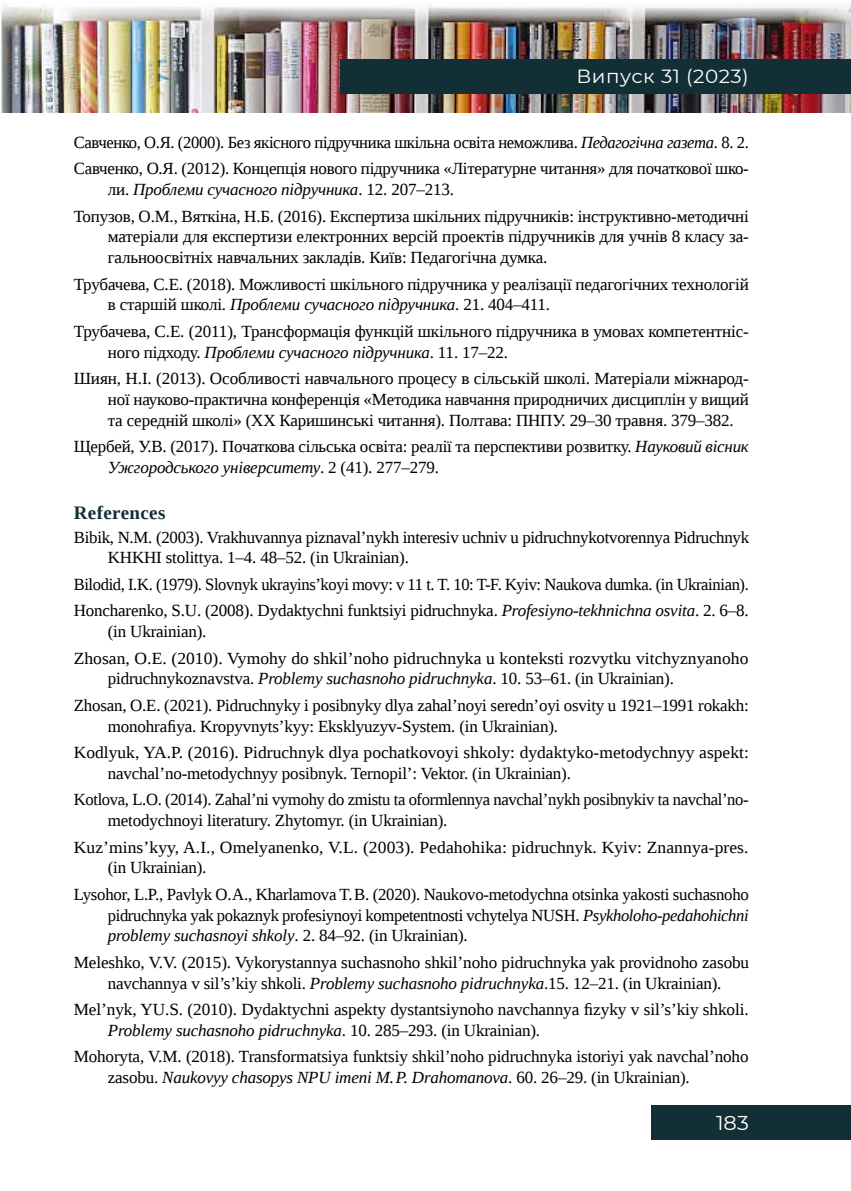
<style>
.page{position:relative;width:851px;height:1191px;background:#fff}
.page>*{position:absolute;margin:0;border:0;box-sizing:border-box;transform-origin:0 0}
.t1{font:20px "Montserrat";color:#fff;scale:1.05 1}
.t2{font:19px "Montserrat";letter-spacing:.025em;color:#fff;scale:1.05 1}
.t3{font:700 19px "Liberation Serif";letter-spacing:.02em;color:#122f35}
.t4{font:17px/20.8px "Liberation Serif";letter-spacing:-.01em;color:#000}
.s1{font-style:italic}
</style>
<div class="page">
<img style="left:1px;top:4px;width:849px;height:109px">
<div style="left:340px;top:60px;width:510px;height:34px;background:#122f35"></div>
<div style="left:651px;top:1106px;width:199px;height:34px;background:#122f35"></div>
<p class="t2" style="left:576px;top:63px;width:166px">Випуск 31 (2023)</p>
<p class="t4" style="left:74px;top:129px;width:676px;line-height:26.4px">Савченко, О.Я. (2000). Без якісного підручника шкільна освіта неможлива. <span class="s1">Педагогічна газета</span>. 8. 2.<br>Савченко, О.Я. (2012). Концепція нового підручника «Літературне читання» для початкової шко-</p>
<p class="t4" style="left:74px;top:176px;width:676px;line-height:26.4px;text-indent:34px">ли. <span class="s1">Проблеми сучасного підручника</span>. 12. 207–213.<br>Топузов, О.М., Вяткіна, Н.Б. (2016). Експертиза шкільних підручників: інструктивно-методичні</p>
<p class="t4" style="left:108px;top:226px;width:642px">матеріали для експертизи електронних версій проектів підручників для учнів 8 класу за&shy;гальноосвітніх навчальних закладів. Київ: Педагогічна думка.</p>
<p class="t4" style="left:108px;top:273px;width:642px;text-indent:-34px">Трубачева, С.Е. (2018). Можливості шкільного підручника у реалізації педагогічних технологій в старшій школі. <span class="s1">Проблеми сучасного підручника</span>. 21. 404–411.</p>
<p class="t4" style="left:108px;top:321px;width:642px;text-indent:-34px">Трубачева, С.Е. (2011), Трансформація функцій шкільного підручника в умовах компетентніс&shy;ного підходу. <span class="s1">Проблеми сучасного підручника</span>. 11. 17–22.</p>
<p class="t4" style="left:108px;top:368px;width:642px;text-align:justify;text-indent:-34px">Шиян, Н.І. (2013). Особливості навчального процесу в сільській школі. Матеріали міжнарод&shy;ної науково-практична конференція «Методика навчання природничих дисциплін у вищий та середній школі» (ХХ Каришинські читання). Полтава: ПНПУ. 29–30 травня. 379–382.</p>
<p class="t4" style="left:108px;top:436px;width:642px;text-indent:-34px">Щербей, У.В. (2017). Початкова сільська освіта: реалії та перспективи розвитку. <span class="s1">Науковий вісник<br>Ужгородського університету</span>. 2 (41). 277–279.</p>
<p class="t3" style="left:74px;top:500px;width:93px">References</p>
<p class="t4" style="left:108px;top:526px;width:642px;text-indent:-34px">Bibik, N.M. (2003). Vrakhuvannya piznaval’nykh interesiv uchniv u pidruchnykotvorennya Pidruchnyk<br>KHKHI stolittya. 1–4. 48–52. (in Ukrainian).</p>
<p class="t4" style="left:74px;top:571px;width:676px;line-height:26.4px">Bilodid, I.K. (1979). Slovnyk ukrayins’koyi movy: v 11 t. T. 10: T-F. Kyiv: Naukova dumka. (in Ukrainian).<br>Honcharenko, S.U. (2008). Dydaktychni funktsiyi pidruchnyka. <span class="s1">Profesiyno-tekhnichna osvita</span>. 2. 6–8.</p>
<p class="t4" style="left:74px;top:618px;width:676px;line-height:26.4px;text-indent:34px">(in Ukrainian).<br>Zhosan, O.E. (2010). Vymohy do shkil’noho pidruchnyka u konteksti rozvytku vitchyznyanoho</p>
<p class="t4" style="left:74px;top:665px;width:676px;line-height:26.4px;text-indent:34px">pidruchnykoznavstva. <span class="s1">Problemy suchasnoho pidruchnyka</span>. 10. 53–61. (in Ukrainian).<br>Zhosan, O.E. (2021). Pidruchnyky i posibnyky dlya zahal’noyi seredn’oyi osvity u 1921–1991 rokakh:</p>
<p class="t4" style="left:74px;top:712px;width:676px;line-height:26.4px;text-indent:34px">monohrafiya. Kropyvnyts’kyy: Eksklyuzyv-System. (in Ukrainian).<br>Kodlyuk, YA.P. (2016). Pidruchnyk dlya pochatkovoyi shkoly: dydaktyko-metodychnyy aspekt:</p>
<p class="t4" style="left:74px;top:760px;width:676px;line-height:26.4px;text-indent:34px">navchal’no-metodychnyy posibnyk. Ternopil’: Vektor. (in Ukrainian).<br>Kotlova, L.O. (2014). Zahal’ni vymohy do zmistu ta oformlennya navchal’nykh posibnykiv ta navchal’no-</p>
<p class="t4" style="left:74px;top:807px;width:676px;line-height:26.4px;text-indent:34px">metodychnoyi literatury. Zhytomyr. (in Ukrainian).<br>Kuz’mins’kyy, A.I., Omelyanenko, V.L. (2003). Pedahohika: pidruchnyk. Kyiv: Znannya-pres.</p>
<p class="t4" style="left:74px;top:854px;width:676px;line-height:26.4px;text-indent:34px">(in Ukrainian).<br>Lysohor, L.P., Pavlyk O.A., Kharlamova T.B. (2020). Naukovo-metodychna otsinka yakosti suchasnoho</p>
<p class="t4" style="left:108px;top:904px;width:642px">pidruchnyka yak pokaznyk profesiynoyi kompetentnosti vchytelya NUSH. <span class="s1">Psykholoho-pedahohichni problemy suchasnoyi shkoly</span>. 2. 84–92. (in Ukrainian).</p>
<p class="t4" style="left:74px;top:951px;width:676px;text-align:center">Meleshko, V.V. (2015). Vykorystannya suchasnoho shkil’noho pidruchnyka yak providnoho zasobu navchannya v sil’s’kiy shkoli. <span class="s1">Problemy suchasnoho pidruchnyka</span>.15. 12–21. (in Ukrainian).</p>
<p class="t4" style="left:108px;top:999px;width:642px;text-indent:-34px">Mel’nyk, YU.S. (2010). Dydaktychni aspekty dystantsiynoho navchannya fizyky v sil’s’kiy shkoli.<br><span class="s1">Problemy suchasnoho pidruchnyka</span>. 10. 285–293. (in Ukrainian).</p>
<p class="t4" style="left:108px;top:1046px;width:642px;text-indent:-34px">Mohoryta, V.M. (2018). Transformatsiya funktsiy shkil’noho pidruchnyka istoriyi yak navchal’noho zasobu. <span class="s1">Naukovyy chasopys NPU imeni M.P. Drahomanova</span>. 60. 26–29. (in Ukrainian).</p>
<p class="t1" style="left:716px;top:1109px;width:33px">183</p>
</div>
